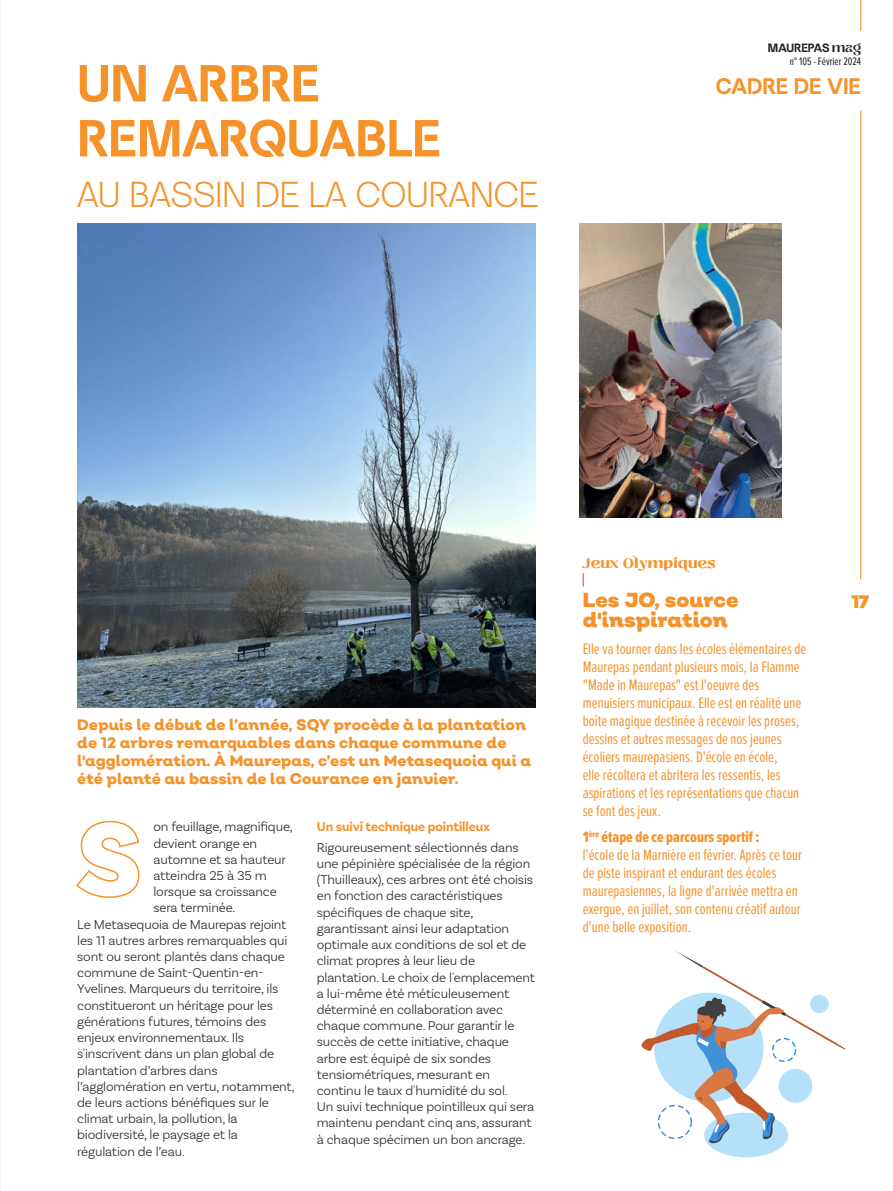
<style>
.page{position:relative;width:893px;height:1191px;background:#fff}
.page>*{position:absolute;margin:0;border:0;box-sizing:border-box;transform-origin:0 0}
.t1{font:700 52.05px/54.9px "Terminal Guise";color:#f6922a}
.t2{font:300 36px "Terminal Guise";color:#f6922a}
.t3{font:700 22.5px "Terminal Guise";color:#f6922a}
.t4{font:900 20.25px/20.4px "Nutmeg Headline";color:#f6922a}
.t5{font:900 18px "Nutmeg Headline";color:#f6922a}
.t6{font:15.75px/18px "Proxima Nova Ex Cn";color:#f6922a}
.t7{font:15.75px "Proxima Nova Ex Cn Extrabld";color:#f6922a}
.t8{font:800 15px/18px "Nutmeg Headline";color:#f6922a}
.t9{font:300 13.5px/16.2px "Basic Sans";letter-spacing:-.01em;color:#231f20}
.t10{font:700 13.5px "Basic Sans";letter-spacing:-.01em;color:#f6922a}
.t11{font:900 13.5px "Zolina";letter-spacing:.06em;color:#f6922a}
.t12{font:700 12px "Terminal Guise";color:#231f20}
.t13{font:11.25px "Proxima Nova Ex Cn";color:#231f20}
.s1{font-family:"Zolina"}
</style>
<div class="page">
<img style="left:0;top:0;width:1px;height:1191px">
<svg style="left:583px;top:573px;width:1px;height:13px"></svg>
<img style="left:77px;top:223px;width:458px;height:484px">
<svg style="left:76px;top:820px;width:64px;height:78px"></svg>
<img style="left:580px;top:223px;width:202px;height:294px">
<div style="left:704px;top:1112px;width:84px;height:45px;background:#b5e0fa;border-radius:50%"></div>
<svg style="left:641px;top:951px;width:204px;height:192px"></svg>
<hr style="left:860px;top:0;width:1px;height:31px;background:#f6922a">
<hr style="left:860px;top:110px;width:1px;height:469px;background:#f6922a">
<h1 class="t1" style="left:77px;top:56px;width:365px">UN ARBRE<br>REMARQUABLE</h1>
<h2 class="t2" style="left:77px;top:174px;width:463px">AU BASSIN DE LA COURANCE</h2>
<p class="t12" style="left:768px;top:40px;width:95px">MAUREPAS <span class="s1">mag</span></p>
<p class="t13" style="left:790px;top:56px;width:73px">n° 105 - Février 2024</p>
<h3 class="t3" style="left:716px;top:72px;width:147px">CADRE DE VIE</h3>
<p class="t8" style="left:77px;top:715px;width:456px">Depuis le début de l’année, SQY procède à la plantation de 12 arbres remarquables dans chaque commune de l'agglomération. À Maurepas, c’est un Metasequoia qui a été planté au bassin de la Courance en janvier.</p>
<p class="t9" style="left:153px;top:818px;width:141px">on feuillage, magnifique,</p>
<p class="t9" style="left:153px;top:835px;width:105px">devient orange en</p>
<p class="t9" style="left:153px;top:851px;width:134px">automne et sa hauteur</p>
<p class="t9" style="left:153px;top:867px;width:115px">atteindra 25 à 35 m</p>
<p class="t9" style="left:153px;top:883px;width:125px">lorsque sa croissance</p>
<p class="t9" style="left:153px;top:899px;width:84px">sera terminée.</p>
<p class="t9" style="left:77px;top:916px;width:211px">Le Metasequoia de Maurepas rejoint</p>
<p class="t9" style="left:77px;top:932px;width:212px">les 11 autres arbres remarquables qui</p>
<p class="t9" style="left:77px;top:948px;width:209px">sont ou seront plantés dans chaque</p>
<p class="t9" style="left:77px;top:964px;width:188px">commune de Saint-Quentin-en-</p>
<p class="t9" style="left:77px;top:980px;width:203px">Yvelines. Marqueurs du territoire, ils</p>
<p class="t9" style="left:77px;top:997px;width:197px">constitueront un héritage pour les</p>
<p class="t9" style="left:77px;top:1013px;width:191px">générations futures, témoins des</p>
<p class="t9" style="left:77px;top:1029px;width:168px">enjeux environnementaux. Ils</p>
<p class="t9" style="left:77px;top:1045px;width:199px">s'inscrivent dans un plan global de</p>
<p class="t9" style="left:77px;top:1061px;width:142px">plantation d’arbres dans</p>
<p class="t9" style="left:77px;top:1078px;width:219px">l’agglomération en vertu, notamment,</p>
<p class="t9" style="left:77px;top:1094px;width:193px">de leurs actions bénéfiques sur le</p>
<p class="t9" style="left:77px;top:1110px;width:162px">climat urbain, la pollution, la</p>
<p class="t9" style="left:77px;top:1126px;width:162px">biodiversité, le paysage et la</p>
<p class="t9" style="left:77px;top:1142px;width:109px">régulation de l’eau.</p>
<p class="t10" style="left:317px;top:818px;width:175px">Un suivi technique pointilleux</p>
<p class="t9" style="left:317px;top:839px;width:220px">Rigoureusement sélectionnés dans une pépinière spécialisée de la région (Thuilleaux), ces arbres ont été choisis en fonction des caractéristiques spécifiques de chaque site, garantissant ainsi leur adaptation optimale aux conditions de sol et de climat propres à leur lieu de plantation. Le choix de l'emplacement a lui-même été méticuleusement déterminé en collaboration avec chaque commune. Pour garantir le succès de cette initiative, chaque arbre est équipé de six sondes tensiométriques, mesurant en continu le taux d'humidité du sol.<br>Un suivi technique pointilleux qui sera maintenu pendant cinq ans, assurant à chaque spécimen un bon ancrage.</p>
<p class="t11" style="left:583px;top:554px;width:134px">Jeux Olympiques</p>
<h3 class="t4" style="left:583px;top:589px;width:157px">Les JO, source d'inspiration</h3>
<p class="t6" style="left:583px;top:640px;width:225px">Elle va tourner dans les écoles élémentaires de Maurepas pendant plusieurs mois, la Flamme "Made in Maurepas" est l'oeuvre des menuisiers municipaux. Elle est en réalité une boîte magique destinée à recevoir les proses, dessins et autres messages de nos jeunes écoliers maurepasiens. D'école en école,<br>elle récoltera et abritera les ressentis, les aspirations et les représentations que chacun se font des jeux.</p>
<p class="t7" style="left:583px;top:825px;width:178px">1<sup>ère</sup> étape de ce parcours sportif :</p>
<p class="t6" style="left:583px;top:846px;width:221px">l'école de la Marnière en février. Après ce tour de piste inspirant et endurant des écoles maurepasiennes, la ligne d'arrivée mettra en exergue, en juillet, son contenu créatif autour d'une belle exposition.</p>
<h3 class="t5" style="left:851px;top:589px;width:19px">17</h3>
</div>
